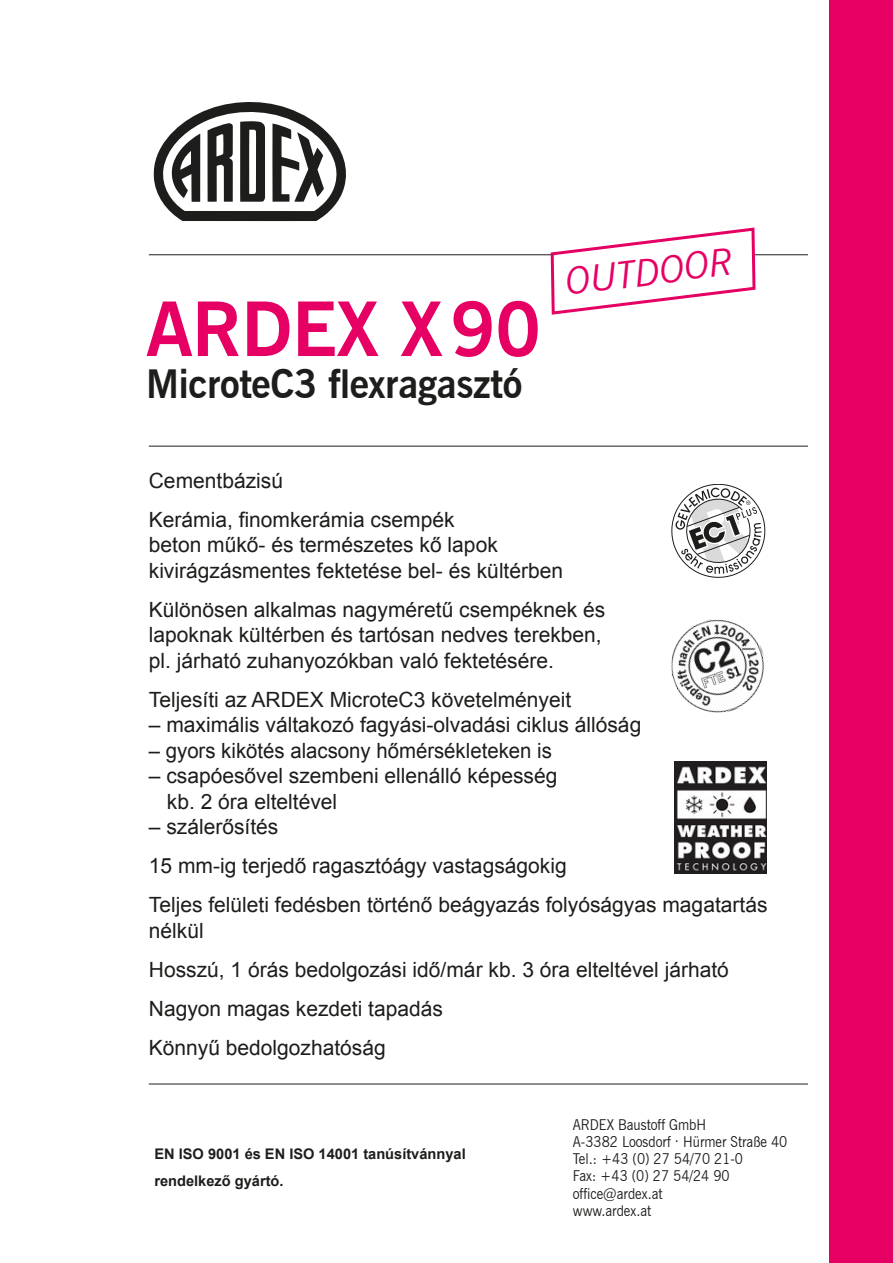
<style>
.page{position:relative;width:893px;height:1263px;background:#fff}
.page>*{position:absolute;margin:0;border:0;box-sizing:border-box;transform-origin:0 0}
.t1{font:700 75px "News Gothic BT";letter-spacing:-.01em;color:#e60064}
.t2{font:700 39px "News Gothic BT";letter-spacing:-.01em;color:#1d1d1b}
.t3{font:italic 37.5px "News Gothic BT";color:#e60064}
.t4{font:21px/39px "Arial";color:#1d1d1b}
.t5{font:15px/17.2px "News Gothic BT";color:#1d1d1b;scale:.9 1}
.t6{font:700 14.7px/26.8px "Arial";color:#1d1d1b}
</style>
<div class="page">
<hr style="left:149px;top:254px;width:659px;height:1px;background:#1d1d1b">
<hr style="left:149px;top:446px;width:659px;height:1px;background:#1d1d1b">
<hr style="left:149px;top:1084px;width:659px;height:1px;background:#1d1d1b">
<div style="left:829px;top:0;width:64px;height:1263px;background:#e60064"></div>
<svg style="left:153px;top:102px;width:193px;height:119px"></svg>
<svg style="left:549px;top:227px;width:208px;height:88px"></svg>
<svg style="left:672px;top:484px;width:93px;height:94px"></svg>
<img style="left:672px;top:620px;width:92px;height:93px">
<img style="left:674px;top:761px;width:93px;height:113px">
<h1 class="t1" style="left:146px;top:284px;width:396px">ARDEX X90</h1>
<h2 class="t2" style="left:146px;top:360px;width:378px">MicroteC3 flexragasztó</h2>
<h3 class="t3" style="left:563px;top:259px;width:170px;rotate:-7deg">OUTDOOR</h3>
<p class="t4" style="left:149px;top:461px;width:307px">Cementbázisú<br>Kerámia, finomkerámia csempék</p>
<p class="t4" style="left:149px;top:532px;width:416px;line-height:25.5px">beton műkő- és természetes kő lapok kivirágzásmentes fektetése bel- és kültérben</p>
<p class="t4" style="left:149px;top:597px;width:458px;line-height:25.5px">Különösen alkalmas nagyméretű csempéknek és lapoknak kültérben és tartósan nedves terekben, pl. járható zuhanyozókban való fektetésére.</p>
<p class="t4" style="left:149px;top:680px;width:424px">Teljesíti az ARDEX MicroteC3 követelményeit</p>
<p class="t4" style="left:149px;top:706px;width:494px">– maximális váltakozó fagyási-olvadási ciklus állóság</p>
<p class="t4" style="left:149px;top:731px;width:405px">– gyors kikötés alacsony hőmérsékleteken is</p>
<p class="t4" style="left:167px;top:763px;width:392px;line-height:25.5px;text-indent:-18px">– csapóesővel szembeni ellenálló képesség kb. 2 óra elteltével</p>
<p class="t4" style="left:149px;top:808px;width:620px">– szálerősítés<br>15 mm-ig terjedő ragasztóágy vastagságokig<br>Teljes felületi fedésben történő beágyazás folyóságyas magatartás</p>
<p class="t4" style="left:149px;top:911px;width:582px">nélkül<br>Hosszú, 1 órás bedolgozási idő/már kb. 3 óra elteltével járható<br>Nagyon magas kezdeti tapadás<br>Könnyű bedolgozhatóság</p>
<p class="t6" style="left:154px;top:1141px;width:313px">EN ISO 9001 és EN ISO 14001 tanúsítvánnyal rendelkező gyártó.</p>
<p class="t5" style="left:573px;top:1115px;width:240px">ARDEX Baustoff GmbH<br>A-3382 Loosdorf . Hürmer Straße 40<br>Tel.: +43 (0) 27 54/70 21-0<br>Fax: +43 (0) 27 54/24 90 office@ardex.at<br>www.ardex.at</p>
</div>
